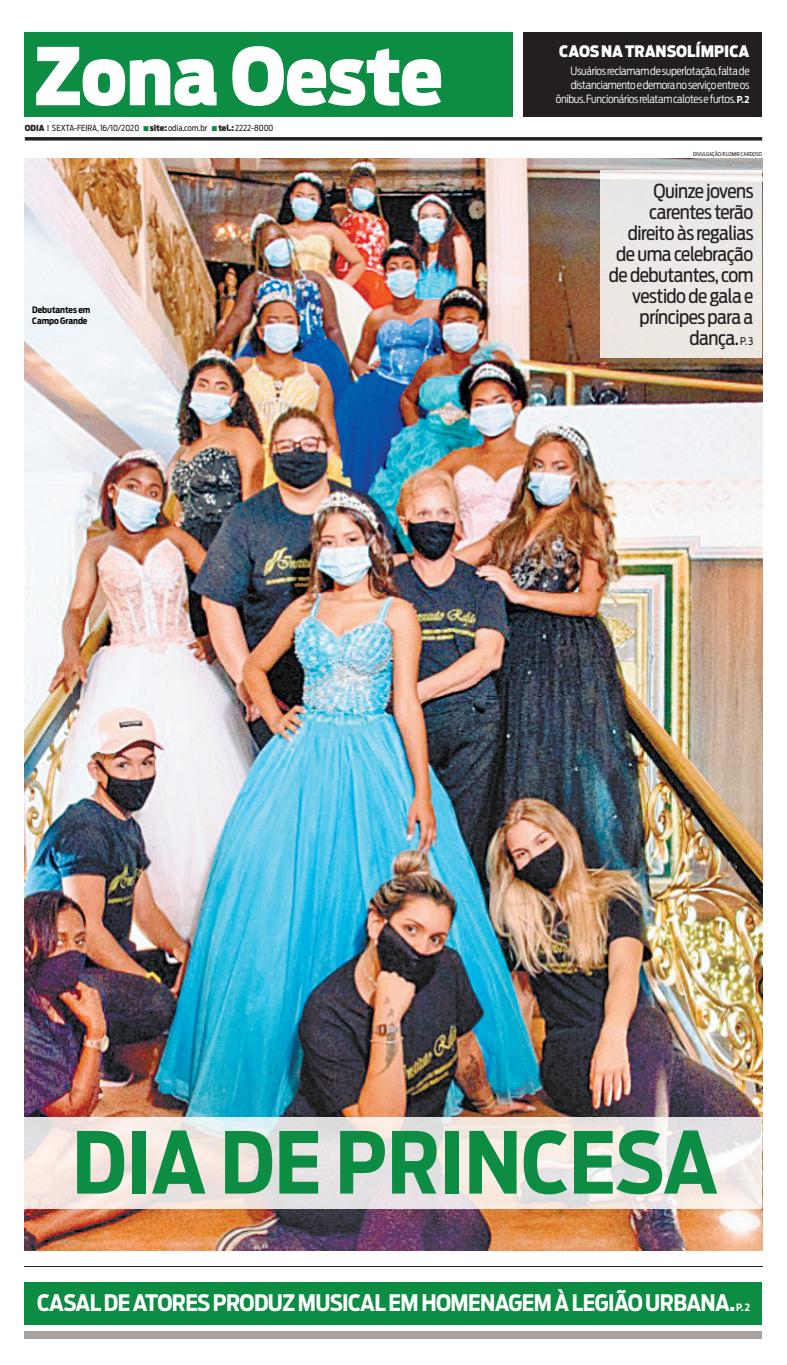
<style>
.page{position:relative;width:787px;height:1365px;background:#fff}
.page>*{position:absolute;margin:0;border:0;box-sizing:border-box;transform-origin:0 0}
.t1{font:700 84.52px "Antenna Cond";color:#0d8c44}
.t2{font:900 78.84px "Antenna Cond";letter-spacing:-.005em;color:#fff}
.t3{font:700 22.57px "Antenna Cond";letter-spacing:-.025em;color:#fff}
.t4{font:19.25px/21px "Antenna Cond";letter-spacing:-.025em;color:#231f20;text-align:right}
.t5{font:900 15.75px "Antenna Cond";color:#fff}
.t6{font:300 11.2px/14px "Antenna Cond";letter-spacing:-.025em;color:#fff;text-align:right}
.t7{font:700 9.97px "Antenna Cond";color:#fff}
.t8{font:700 8.75px/10.5px "Antenna Cond";letter-spacing:-.005em;color:#040503}
.t9{font:8.31px "Antenna Cond";color:#231f20}
.t10{font:5.25px "Antenna Cond";letter-spacing:-.005em;color:#231f20}
.s1{font-weight:900}
.s2{color:#0d8c44}
.s3{font-weight:700;font-size:9.45px}
.s4{font-size:10.5px}
</style>
<div class="page">
<div style="left:25px;top:32px;width:487px;height:84px;background:#0d8c44"></div>
<svg style="left:25px;top:137px;width:736px;height:4px;background:#3e3a3b"></svg>
<div style="left:523px;top:32px;width:238px;height:84px;background:#231f20"></div>
<img style="left:25px;top:158px;width:736px;height:1092px">
<div style="left:25px;top:1281px;width:736px;height:42px;background:#0d8c44"></div>
<hr style="left:25px;top:1266px;width:736px;height:1px;background:#231f20">
<svg style="left:25px;top:1117px;width:736px;height:91px;background:#eee6e3"></svg>
<div style="left:600px;top:171px;width:161px;height:186px;background:#ece8e5"></div>
<div style="left:25px;top:1331px;width:736px;height:7px;background:#a7a2a0"></div>
<h2 class="t2" style="left:35px;top:30px;width:409px">Zona Oeste</h2>
<p class="t9" style="left:25px;top:123px;width:250px"><span class="s1">ODIA</span> I Sexta-feira, 16/10/2020 <span class="s2">■</span><span class="s1">site:</span> odia.com.br <span class="s2">■</span><span class="s1">tel.:</span> 2222-8000</p>
<p class="t8" style="left:32px;top:305px;width:60px">Debutantes em<br>Campo Grande</p>
<h3 class="t5" style="left:559px;top:42px;width:192px">CAOS NA TRANSOLÍMPICA</h3>
<p class="t6" style="left:555px;top:64px;width:195px">Usuários reclamam de superlotação, falta de distanciamento e demora no serviço entre os ônibus. Funcionários relatam calotes e furtos. <span class="s3">P. 2</span></p>
<p class="t10" style="left:692px;top:151px;width:71px">Divulgação/Elomir Cardoso</p>
<h3 class="t4" style="left:608px;top:180px;width:146px">Quinze jovens carentes terão direito às regalias de uma celebração de debutantes, com vestido de gala e príncipes para a dança. <span class="s4">P. 3</span></h3>
<h1 class="t1" style="left:72px;top:1112px;width:647px">DIA DE PRINCESA</h1>
<h3 class="t3" style="left:37px;top:1289px;width:699px">CASAL DE ATORES PRODUZ MUSICAL EM HOMENAGEM À LEGIÃO URBANA.</h3>
<p class="t7" style="left:736px;top:1301px;width:15px">P. 2</p>
</div>
